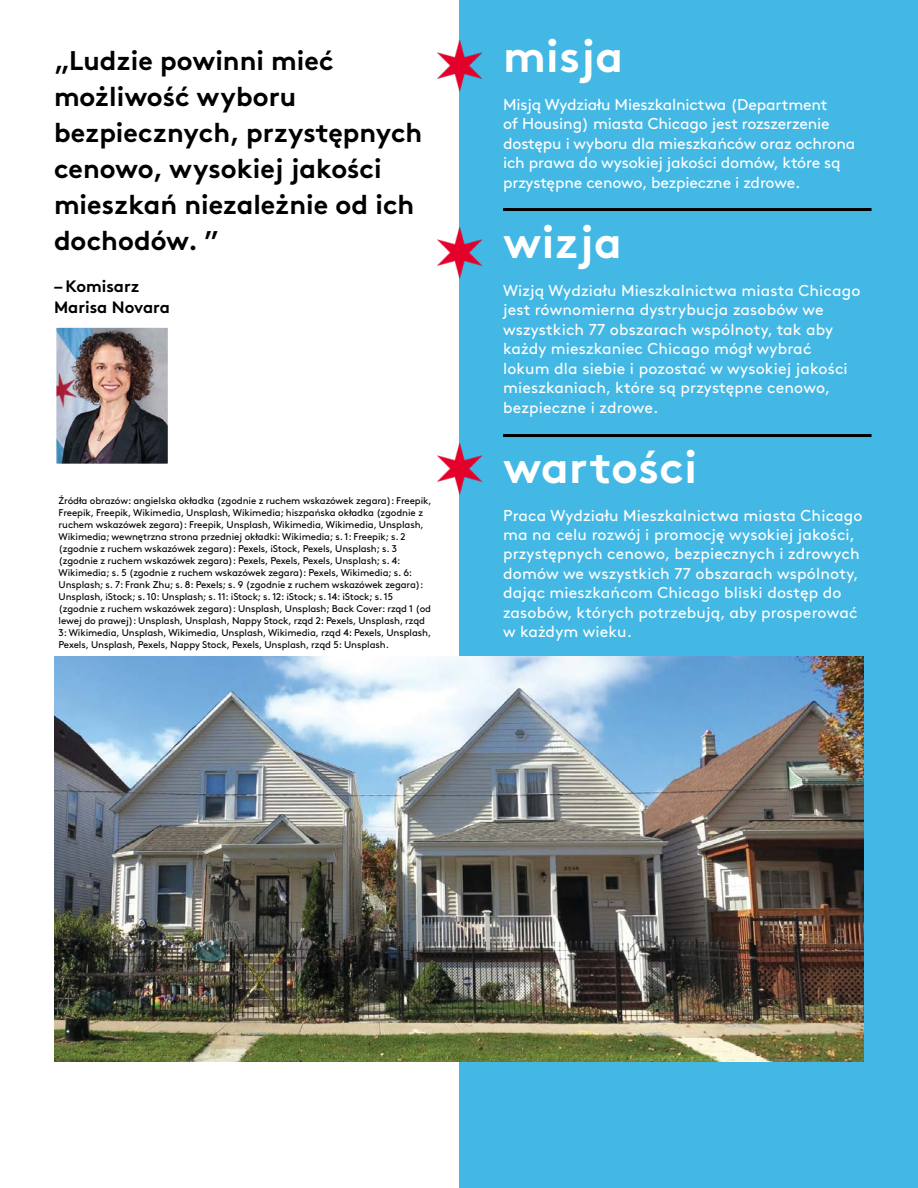
<style>
.page{position:relative;width:918px;height:1188px;background:#fff}
.page>*{position:absolute;margin:0;border:0;box-sizing:border-box;transform-origin:0 0}
.t1{font:700 45px "Brown";letter-spacing:.01em;color:#fff}
.t2{font:700 27px/36px "Brown";color:#000}
.t3{font:700 16.5px/21px "Brown";color:#000}
.t4{font:15.75px/19.5px "Brown Regular Alt";letter-spacing:.01em;color:#fff}
.t5{font:15.75px/19.5px "Brown Regular Alt";letter-spacing:-.01em;color:#fff}
.t6{font:9.75px/12px "Brown Regular Alt";letter-spacing:-.01em;color:#000}
</style>
<div class="page">
<div style="left:460px;top:0;width:458px;height:1188px;background:#44b8e5"></div>
<img style="left:54px;top:657px;width:810px;height:405px">
<img style="left:57px;top:328px;width:110px;height:135px">
<div style="left:54px;top:325px;width:116px;height:141px;border:2px solid #fff"></div>
<img style="left:437px;top:444px;width:46px;height:51px">
<img style="left:437px;top:228px;width:46px;height:51px">
<img style="left:437px;top:40px;width:46px;height:52px">
<hr style="left:503px;top:208px;width:369px;height:3px;background:#000">
<hr style="left:503px;top:434px;width:369px;height:3px;background:#000">
<h2 class="t2" style="left:54px;top:40px;width:370px">„Ludzie powinni mieć możliwość wyboru bezpiecznych, przystępnych cenowo, wysokiej jakości mieszkań niezależnie od ich dochodów. ”</h2>
<h3 class="t3" style="left:54px;top:274px;width:117px">– Komisarz<br>Marisa Novara</h3>
<p class="t6" style="left:59px;top:494px;width:375px">Źródła obrazów: angielska okładka (zgodnie z ruchem wskazówek zegara): Freepik, Freepik, Freepik, Wikimedia, Unsplash, Wikimedia; hiszpańska okładka (zgodnie z ruchem wskazówek zegara): Freepik, Unsplash, Wikimedia, Wikimedia, Unsplash, Wikimedia; wewnętrzna strona przedniej okładki: Wikimedia; s. 1: Freepik; s. 2 (zgodnie z ruchem wskazówek zegara): Pexels, iStock, Pexels, Unsplash; s. 3 (zgodnie z ruchem wskazówek zegara): Pexels, Pexels, Pexels, Unsplash; s. 4:<br>Wikimedia; s. 5 (zgodnie z ruchem wskazówek zegara): Pexels, Wikimedia; s. 6:<br>Unsplash; s. 7: Frank Zhu; s. 8: Pexels; s. 9 (zgodnie z ruchem wskazówek zegara):<br>Unsplash, iStock; s. 10: Unsplash; s. 11: iStock; s. 12: iStock; s. 14: iStock; s. 15 (zgodnie z ruchem wskazówek zegara): Unsplash, Unsplash; Back Cover: rząd 1 (od lewej do prawej): Unsplash, Unsplash, Nappy Stock, rząd 2: Pexels, Unsplash, rząd 3: Wikimedia, Unsplash, Wikimedia, Unsplash, Wikimedia, rząd 4: Pexels, Unsplash, Pexels, Unsplash, Pexels, Nappy Stock, Pexels, Unsplash, rząd 5: Unsplash.</p>
<h1 class="t1" style="left:503px;top:20px;width:121px">misja</h1>
<h3 class="t5" style="left:503px;top:93px;width:354px">Misją Wydziału Mieszkalnictwa (Department<br>of Housing) miasta Chicago jest rozszerzenie dostępu i wyboru dla mieszkańców oraz ochrona ich prawa do wysokiej jakości domów, które są przystępne cenowo, bezpieczne i zdrowe.</h3>
<h1 class="t1" style="left:503px;top:206px;width:120px">wizja</h1>
<p class="t4" style="left:503px;top:279px;width:359px">Wizją Wydziału Mieszkalnictwa miasta Chicago jest równomierna dystrybucja zasobów we wszystkich 77 obszarach wspólnoty, tak aby każdy mieszkaniec Chicago mógł wybrać lokum dla siebie i pozostać w wysokiej jakości mieszkaniach, które są przystępne cenowo, bezpieczne i zdrowe.</p>
<h1 class="t1" style="left:503px;top:431px;width:195px">wartości</h1>
<p class="t4" style="left:503px;top:504px;width:361px">Praca Wydziału Mieszkalnictwa miasta Chicago ma na celu rozwój i promocję wysokiej jakości, przystępnych cenowo, bezpiecznych i zdrowych domów we wszystkich 77 obszarach wspólnoty, dając mieszkańcom Chicago bliski dostęp do zasobów, których potrzebują, aby prosperować w każdym wieku.</p>
</div>
